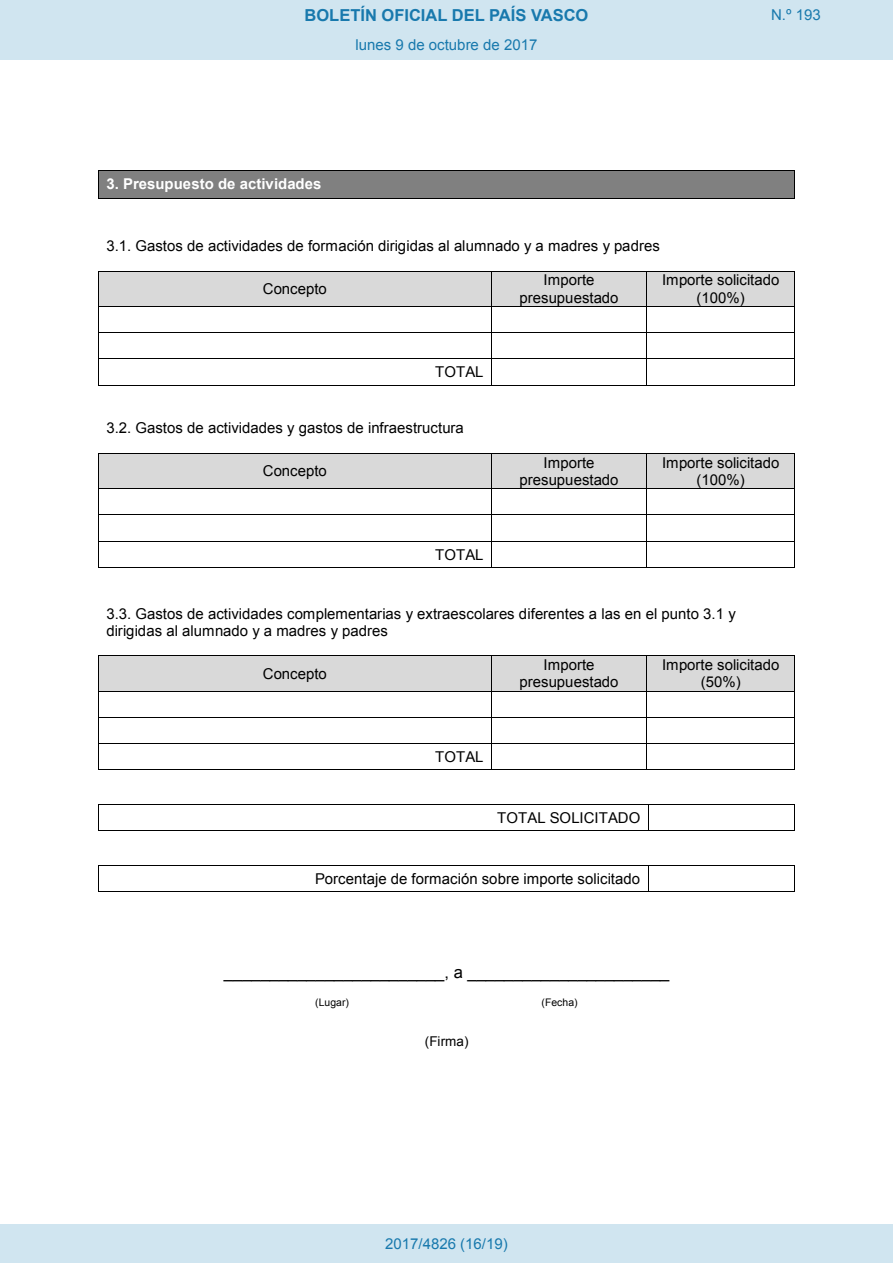
<style>
.page{position:relative;width:893px;height:1263px;background:#fff}
.page>*{position:absolute;margin:0;border:0;box-sizing:border-box;transform-origin:0 0}
.t1{font:16.5px "Arial";color:#000}
.t2{font:700 16.5px "Arial";color:#1879ad}
.t3{font:15px/17.2px "Arial";color:#000;text-align:center}
.Paginacion_Centro{font:15px "Arial";color:#1879ad}
.t4{font:700 15px "Arial";letter-spacing:.005em;color:#fff}
.t5{font:13.5px "Arial";letter-spacing:.005em;color:#000}
.t6{font:10.5px "Arial";letter-spacing:.005em;color:#000}
</style>
<div class="page">
<div style="left:99px;top:171px;width:696px;height:27px;background:#808080"></div>
<hr style="left:99px;top:170px;width:696px;height:1px;background:#000">
<svg style="left:98px;top:170px;width:1px;height:29px"></svg>
<hr style="left:99px;top:198px;width:696px;height:1px;background:#000">
<div style="left:99px;top:271px;width:392px;height:35px;background:#d9d9d9"></div>
<div style="left:492px;top:271px;width:154px;height:35px;background:#d9d9d9"></div>
<div style="left:647px;top:271px;width:148px;height:35px;background:#d9d9d9"></div>
<hr style="left:99px;top:271px;width:392px;height:1px;background:#000">
<hr style="left:492px;top:271px;width:154px;height:1px;background:#000">
<hr style="left:647px;top:271px;width:148px;height:1px;background:#000">
<hr style="left:98px;top:271px;width:1px;height:35px;background:#000">
<hr style="left:491px;top:271px;width:1px;height:35px;background:#000">
<hr style="left:646px;top:271px;width:1px;height:35px;background:#000">
<hr style="left:795px;top:271px;width:1px;height:35px;background:#000">
<hr style="left:99px;top:306px;width:392px;height:1px;background:#000">
<hr style="left:492px;top:306px;width:154px;height:1px;background:#000">
<hr style="left:647px;top:306px;width:148px;height:1px;background:#000">
<hr style="left:99px;top:332px;width:392px;height:1px;background:#000">
<hr style="left:492px;top:332px;width:154px;height:1px;background:#000">
<hr style="left:647px;top:332px;width:148px;height:1px;background:#000">
<hr style="left:99px;top:359px;width:392px;height:1px;background:#000">
<hr style="left:492px;top:359px;width:154px;height:1px;background:#000">
<hr style="left:647px;top:359px;width:148px;height:1px;background:#000">
<svg style="left:98px;top:306px;width:1px;height:80px"></svg>
<hr style="left:99px;top:385px;width:392px;height:1px;background:#000">
<svg style="left:491px;top:306px;width:1px;height:80px"></svg>
<hr style="left:492px;top:385px;width:154px;height:1px;background:#000">
<svg style="left:646px;top:306px;width:1px;height:80px"></svg>
<hr style="left:647px;top:385px;width:148px;height:1px;background:#000">
<div style="left:99px;top:454px;width:392px;height:34px;background:#d9d9d9"></div>
<div style="left:492px;top:454px;width:154px;height:34px;background:#d9d9d9"></div>
<div style="left:647px;top:454px;width:148px;height:34px;background:#d9d9d9"></div>
<hr style="left:99px;top:453px;width:392px;height:1px;background:#000">
<hr style="left:492px;top:453px;width:154px;height:1px;background:#000">
<hr style="left:647px;top:453px;width:148px;height:1px;background:#000">
<hr style="left:98px;top:454px;width:1px;height:34px;background:#000">
<hr style="left:491px;top:454px;width:1px;height:34px;background:#000">
<hr style="left:646px;top:454px;width:1px;height:34px;background:#000">
<hr style="left:795px;top:454px;width:1px;height:34px;background:#000">
<hr style="left:99px;top:488px;width:392px;height:1px;background:#000">
<hr style="left:492px;top:488px;width:154px;height:1px;background:#000">
<hr style="left:647px;top:488px;width:148px;height:1px;background:#000">
<hr style="left:99px;top:514px;width:392px;height:1px;background:#000">
<hr style="left:492px;top:514px;width:154px;height:1px;background:#000">
<hr style="left:647px;top:514px;width:148px;height:1px;background:#000">
<hr style="left:99px;top:541px;width:392px;height:1px;background:#000">
<hr style="left:492px;top:541px;width:154px;height:1px;background:#000">
<hr style="left:647px;top:541px;width:148px;height:1px;background:#000">
<svg style="left:98px;top:488px;width:1px;height:80px"></svg>
<hr style="left:99px;top:567px;width:392px;height:1px;background:#000">
<svg style="left:491px;top:488px;width:1px;height:80px"></svg>
<hr style="left:492px;top:567px;width:154px;height:1px;background:#000">
<svg style="left:646px;top:488px;width:1px;height:80px"></svg>
<hr style="left:647px;top:567px;width:148px;height:1px;background:#000">
<div style="left:99px;top:656px;width:392px;height:35px;background:#d9d9d9"></div>
<div style="left:492px;top:656px;width:154px;height:35px;background:#d9d9d9"></div>
<div style="left:647px;top:656px;width:148px;height:35px;background:#d9d9d9"></div>
<hr style="left:99px;top:656px;width:392px;height:1px;background:#000">
<hr style="left:492px;top:656px;width:154px;height:1px;background:#000">
<hr style="left:647px;top:656px;width:148px;height:1px;background:#000">
<hr style="left:98px;top:656px;width:1px;height:35px;background:#000">
<hr style="left:491px;top:656px;width:1px;height:35px;background:#000">
<hr style="left:646px;top:656px;width:1px;height:35px;background:#000">
<hr style="left:795px;top:656px;width:1px;height:35px;background:#000">
<hr style="left:99px;top:691px;width:392px;height:1px;background:#000">
<hr style="left:492px;top:691px;width:154px;height:1px;background:#000">
<hr style="left:647px;top:691px;width:148px;height:1px;background:#000">
<hr style="left:99px;top:717px;width:392px;height:1px;background:#000">
<hr style="left:492px;top:717px;width:154px;height:1px;background:#000">
<hr style="left:647px;top:717px;width:148px;height:1px;background:#000">
<hr style="left:99px;top:743px;width:392px;height:1px;background:#000">
<hr style="left:492px;top:743px;width:154px;height:1px;background:#000">
<hr style="left:647px;top:743px;width:148px;height:1px;background:#000">
<svg style="left:98px;top:691px;width:1px;height:79px"></svg>
<hr style="left:99px;top:769px;width:392px;height:1px;background:#000">
<svg style="left:491px;top:691px;width:1px;height:79px"></svg>
<hr style="left:492px;top:769px;width:154px;height:1px;background:#000">
<svg style="left:646px;top:691px;width:1px;height:79px"></svg>
<hr style="left:647px;top:769px;width:148px;height:1px;background:#000">
<hr style="left:99px;top:804px;width:549px;height:1px;background:#000">
<hr style="left:649px;top:804px;width:146px;height:1px;background:#000">
<svg style="left:98px;top:804px;width:1px;height:27px"></svg>
<hr style="left:99px;top:830px;width:549px;height:1px;background:#000">
<svg style="left:648px;top:804px;width:1px;height:27px"></svg>
<hr style="left:649px;top:830px;width:146px;height:1px;background:#000">
<hr style="left:99px;top:865px;width:549px;height:1px;background:#000">
<hr style="left:649px;top:865px;width:146px;height:1px;background:#000">
<svg style="left:98px;top:865px;width:1px;height:27px"></svg>
<hr style="left:99px;top:891px;width:549px;height:1px;background:#000">
<svg style="left:648px;top:865px;width:1px;height:27px"></svg>
<hr style="left:649px;top:891px;width:146px;height:1px;background:#000">
<div style="left:0;top:0;width:893px;height:60px;background:#d0e5f0"></div>
<div style="left:0;top:1225px;width:893px;height:38px;background:#d0e5f0"></div>
<p class="t2" style="left:305px;top:4px;width:285px">BOLETÍN OFICIAL DEL PAÍS VASCO</p>
<p class="Paginacion_Centro" style="left:771px;top:5px;width:51px">N.º 193</p>
<p class="Paginacion_Centro" style="left:356px;top:35px;width:183px">lunes 9 de octubre de 2017</p>
<p class="t4" style="left:106px;top:174px;width:216px">3. Presupuesto de actividades</p>
<p class="t3" style="left:106px;top:237px;width:555px">3.1. Gastos de actividades de formación dirigidas al alumnado y a madres y padres</p>
<p class="t3" style="left:263px;top:280px;width:66px">Concepto</p>
<p class="t3" style="left:519px;top:272px;width:101px">Importe presupuestado</p>
<p class="t3" style="left:662px;top:272px;width:119px">Importe solicitado (100%)</p>
<p class="t3" style="left:435px;top:364px;width:50px">TOTAL</p>
<p class="t3" style="left:106px;top:419px;width:359px">3.2. Gastos de actividades y gastos de infraestructura</p>
<p class="t3" style="left:263px;top:463px;width:66px">Concepto</p>
<p class="t3" style="left:519px;top:454px;width:101px">Importe presupuestado</p>
<p class="t3" style="left:662px;top:454px;width:119px">Importe solicitado (100%)</p>
<p class="t3" style="left:435px;top:546px;width:50px">TOTAL</p>
<p class="t3" style="left:106px;top:605px;width:631px;text-align:left">3.3. Gastos de actividades complementarias y extraescolares diferentes a las en el punto 3.1 y dirigidas al alumnado y a madres y padres</p>
<p class="t3" style="left:263px;top:665px;width:66px">Concepto</p>
<p class="t3" style="left:519px;top:656px;width:101px">Importe presupuestado</p>
<p class="t3" style="left:662px;top:656px;width:119px">Importe solicitado (50%)</p>
<p class="t3" style="left:435px;top:748px;width:50px">TOTAL</p>
<p class="t3" style="left:497px;top:809px;width:145px">TOTAL SOLICITADO</p>
<p class="t3" style="left:315px;top:870px;width:327px">Porcentaje de formación sobre importe solicitado</p>
<p class="t1" style="left:224px;top:961px;width:447px">________________________, a ______________________</p>
<p class="t6" style="left:315px;top:995px;width:35px">(Lugar)</p>
<p class="t6" style="left:542px;top:995px;width:38px">(Fecha)</p>
<p class="t5" style="left:425px;top:1033px;width:45px">(Firma)</p>
<p class="Paginacion_Centro" style="left:385px;top:1234px;width:124px">2017/4826 (16/19)</p>
</div>
